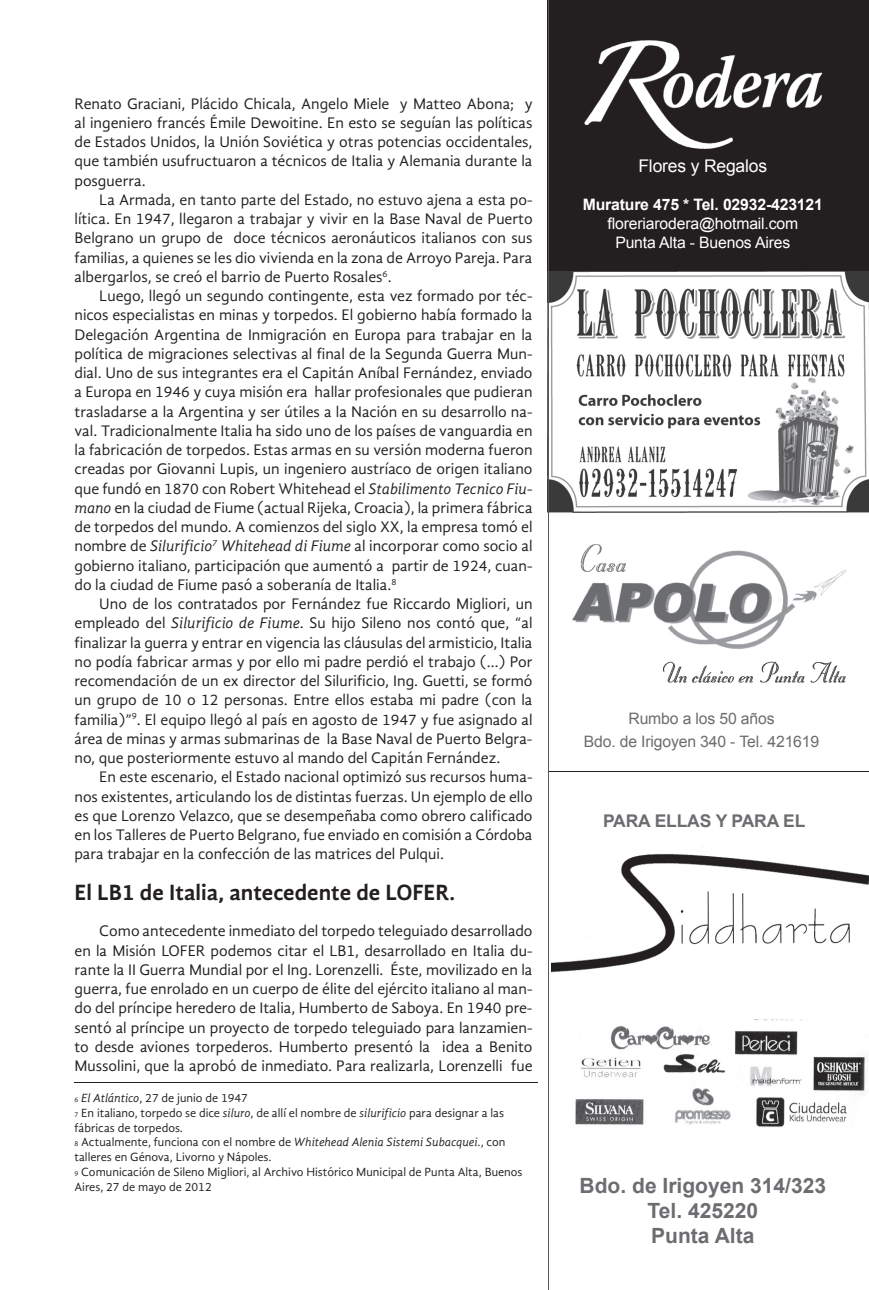
<style>
.page{position:relative;width:869px;height:1290px;background:#fff}
.page>*{position:absolute;margin:0;border:0;box-sizing:border-box;transform-origin:0 0}
.t1{font:700 22.75px "Gandhi Sans";color:#231f20}
.t2{font:700 21px/25.2px "Arial";color:#6c6d70;text-align:center}
.t3{font:700 17.5px "Arial";letter-spacing:-.01em;color:#6c6d70}
.t4{font:17.5px "Arial";letter-spacing:-.01em;color:#fff}
.t5{font:15.75px/19.2px "Gandhi Sans";color:#231f20;text-align:justify}
.t6{font:15.75px/19.2px "Gandhi Sans";color:#1d1e21;text-align:justify}
.t7{font:15.75px/18.9px "Arial";letter-spacing:-.01em;color:#fff;text-align:center}
.t8{font:15.75px/22.8px "Arial";letter-spacing:-.01em;color:#6c6d70;text-align:center}
.t9{font:700 15.75px "Arial";letter-spacing:-.01em;color:#fff}
.t10{font:12.25px/14.7px "Gandhi Sans";color:#231f20}
.s1{color:#231f20}
.s2{font-style:italic}
.s3{font-size:7.17px}
</style>
<div class="page">
<img style="left:551px;top:853px;width:317px;height:120px">
<img style="left:676px;top:889px;width:177px;height:58px">
<img style="left:575px;top:1019px;width:291px;height:108px">
<img style="left:572px;top:544px;width:275px;height:139px">
<hr style="left:549px;top:771px;width:319px;height:1px;background:#231f20">
<img style="left:548px;top:271px;width:320px;height:242px">
<div style="left:547px;top:0;width:321px;height:271px;background:#231f20"></div>
<img style="left:584px;top:40px;width:239px;height:109px">
<hr style="left:74px;top:1082px;width:463px;height:1px;background:#231f20">
<hr style="left:547px;top:0;width:1px;height:1290px;background:#57585a">
<p class="t6" style="left:74px;top:94px;width:459px"><span class="s1">Renato Graciani, Plácido Chicala, Angelo Miele y Matteo Abona</span>; y al ingeniero francés Émile Dewoitine. En esto se seguían las políticas de Estados Unidos, la Unión Soviética y otras potencias occidentales, que también usufructuaron a técnicos de Italia y Alemania durante la posguerra.</p>
<p class="t5" style="left:74px;top:190px;width:459px;text-indent:25px">La Armada, en tanto parte del Estado, no estuvo ajena a esta po&shy;lítica. En 1947, llegaron a trabajar y vivir en la Base Naval de Puerto Belgrano un grupo de doce técnicos aeronáuticos italianos con sus familias, a quienes se les dio vivienda en la zona de Arroyo Pareja. Para albergarlos, se creó el barrio de Puerto Rosales<sup>6</sup>.</p>
<p class="t5" style="left:74px;top:286px;width:459px;text-indent:25px">Luego, llegó un segundo contingente, esta vez formado por téc&shy;nicos especialistas en minas y torpedos. El gobierno había formado la Delegación Argentina de Inmigración en Europa para trabajar en la política de migraciones selectivas al final de la Segunda Guerra Mun&shy;dial. Uno de sus integrantes era el Capitán Aníbal Fernández, enviado a Europa en 1946 y cuya misión era hallar profesionales que pudieran trasladarse a la Argentina y ser útiles a la Nación en su desarrollo na&shy;val. Tradicionalmente Italia ha sido uno de los países de vanguardia en la fabricación de torpedos. Estas armas en su versión moderna fueron creadas por Giovanni Lupis, un ingeniero austríaco de origen italiano que fundó en 1870 con Robert Whitehead el <span class="s2">Stabilimento Tecnico Fiu&shy;mano</span> en la ciudad de Fiume (actual Rijeka, Croacia), la primera fábrica de torpedos del mundo. A comienzos del siglo XX, la empresa tomó el nombre de <span class="s2">Silurificio</span><sup>7</sup> <span class="s2">Whitehead di Fiume</span> al incorporar como socio al gobierno italiano, participación que aumentó a partir de 1924, cuan&shy;do la ciudad de Fiume pasó a soberanía de Italia.<sup>8</sup></p>
<p class="t5" style="left:74px;top:594px;width:459px;text-indent:25px">Uno de los contratados por Fernández fue Riccardo Migliori, un empleado del <span class="s2">Silurificio de Fiume</span>. Su hijo Sileno nos contó que, “al finalizar la guerra y entrar en vigencia las cláusulas del armisticio, Italia no podía fabricar armas y por ello mi padre perdió el trabajo (…) Por recomendación de un ex director del Silurificio, Ing. Guetti, se formó un grupo de 10 o 12 personas. Entre ellos estaba mi padre (con la familia)”<sup>9</sup>. El equipo llegó al país en agosto de 1947 y fue asignado al área de minas y armas submarinas de la Base Naval de Puerto Belgra&shy;no, que posteriormente estuvo al mando del Capitán Fernández.</p>
<p class="t5" style="left:74px;top:767px;width:459px;text-indent:25px">En este escenario, el Estado nacional optimizó sus recursos huma&shy;nos existentes, articulando los de distintas fuerzas. Un ejemplo de ello es que Lorenzo Velazco, que se desempeñaba como obrero calificado en los Talleres de Puerto Belgrano, fue enviado en comisión a Córdoba para trabajar en la confección de las matrices del Pulqui.</p>
<h1 class="t1" style="left:74px;top:879px;width:382px">El LB1 de Italia, antecedente de LOFER.</h1>
<p class="t5" style="left:74px;top:921px;width:459px;text-indent:25px">Como antecedente inmediato del torpedo teleguiado desarrollado en la Misión LOFER podemos citar el LB1, desarrollado en Italia du&shy;rante la II Guerra Mundial por el Ing. Lorenzelli. Éste, movilizado en la guerra, fue enrolado en un cuerpo de élite del ejército italiano al man&shy;do del príncipe heredero de Italia, Humberto de Saboya. En 1940 pre&shy;sentó al príncipe un proyecto de torpedo teleguiado para lanzamien&shy;to desde aviones torpederos. Humberto presentó la idea a Benito Mussolini, que la aprobó de inmediato. Para realizarla, Lorenzelli fue</p>
<p class="t10" style="left:74px;top:1091px;width:449px"><span class="s3">6</span> <span class="s2">El Atlántico</span>, 27 de junio de 1947<br><span class="s3">7</span> En italiano, torpedo se dice <span class="s2">siluro</span>, de allí el nombre de <span class="s2">silurificio</span> para designar a las fábricas de torpedos.<br><span class="s3">8</span> Actualmente, funciona con el nombre de <span class="s2">Whitehead Alenia Sistemi Subacquei</span>., con talleres en Génova, Livorno y Nápoles.<br><span class="s3">9</span> Comunicación de Sileno Migliori, al Archivo Histórico Municipal de Punta Alta, Buenos Aires, 27 de mayo de 2012</p>
<p class="t4" style="left:638px;top:154px;width:130px">Flores y Regalos</p>
<p class="t9" style="left:582px;top:194px;width:241px">Murature 475 * Tel. 02932-423121</p>
<p class="t7" style="left:607px;top:214px;width:192px">floreriarodera@hotmail.com<br>Punta Alta - Buenos Aires</p>
<p class="t8" style="left:583px;top:707px;width:237px">Rumbo a los 50 años<br>Bdo. de Irigoyen 340 - Tel. 421619</p>
<p class="t3" style="left:602px;top:809px;width:204px">PARA ELLAS Y PARA EL</p>
<h2 class="t2" style="left:579px;top:1173px;width:248px">Bdo. de Irigoyen 314/323<br>Tel. 425220<br>Punta Alta</h2>
</div>
